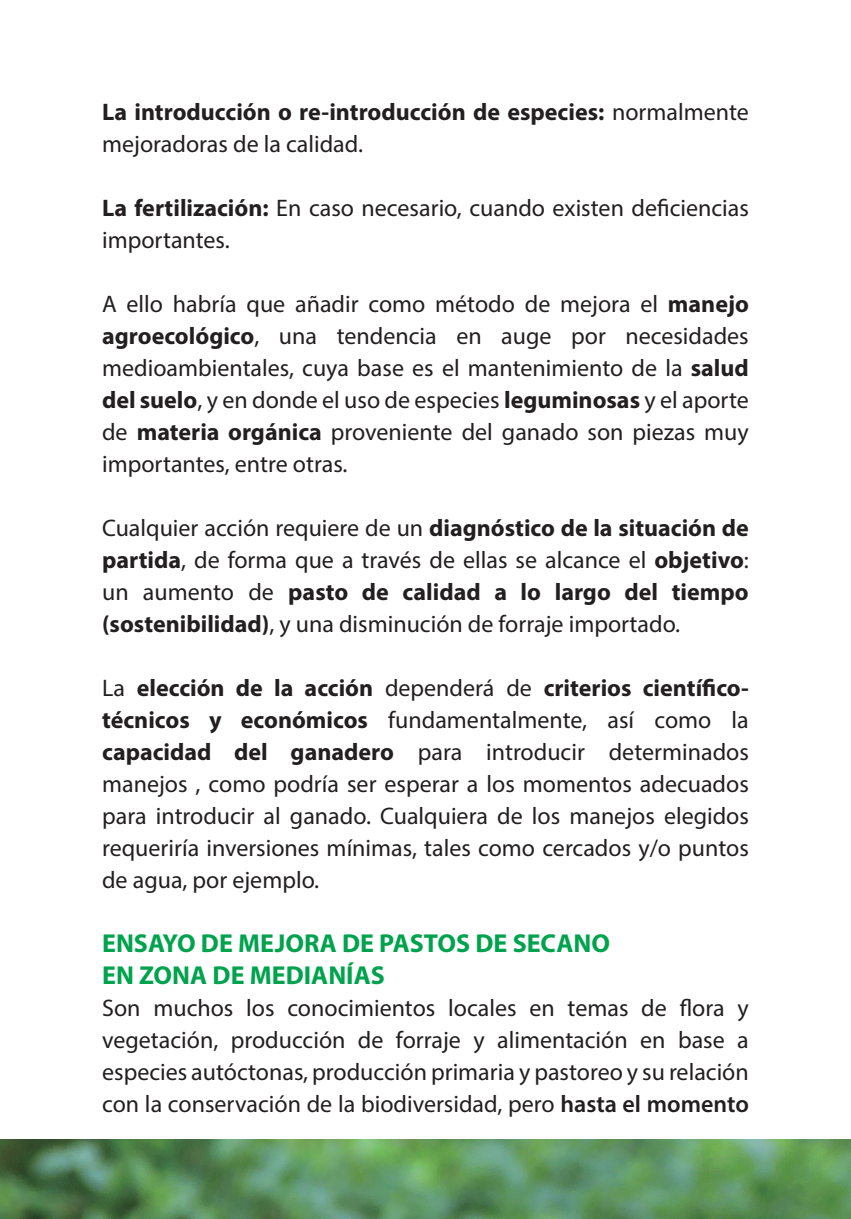
<style>
.page{position:relative;width:851px;height:1219px;background:#fff}
.page>*{position:absolute;margin:0;border:0;box-sizing:border-box;transform-origin:0 0}
.t1{font:700 26px/32px "Myriad Pro";color:#00a34d}
.t2{font:24px/32px "Myriad Pro";color:#231f20;text-align:justify}
.t3{font:700 24px/32px "Myriad Pro";color:#231f20}
.s1{font-weight:400}
.s2{font-weight:700}
.s3{font-weight:600}
</style>
<div class="page">
<img style="left:0;top:1140px;width:850px;height:79px">
<p class="t3" style="left:102px;top:95px;width:648px">La introducción o re-introducción de especies: <span class="s1">normalmente mejoradoras de la calidad.</span></p>
<p class="t2" style="left:102px;top:192px;width:648px"><span class="s2">La fertilización:</span> En caso necesario, cuando existen deficiencias importantes.</p>
<p class="t2" style="left:102px;top:288px;width:648px">A ello habría que añadir como método de mejora el <span class="s2">manejo agroecológico</span>, una tendencia en auge por necesidades medioambientales, cuya base es el mantenimiento de la <span class="s2">salud del suelo</span>, y en donde el uso de especies <span class="s2">leguminosas</span> y el aporte de <span class="s2">materia orgánica</span> proveniente del ganado son piezas muy importantes, entre otras.</p>
<p class="t2" style="left:102px;top:512px;width:648px">Cualquier acción requiere de un <span class="s2">diagnóstico de la situación de partida</span>, de forma que a través de ellas se alcance el <span class="s2">objetivo</span>: un aumento de <span class="s2">pasto de calidad a lo largo del tiempo (sostenibilidad)</span>, y una disminución de forraje importado.</p>
<p class="t2" style="left:102px;top:672px;width:648px">La <span class="s2">elección de la acción</span> dependerá de <span class="s2">criterios científico&shy;técnicos y económicos</span> fundamentalmente, así como la <span class="s2">capacidad del ganadero</span> para introducir determinados manejos , como podría ser esperar a los momentos adecuados para introducir al ganado. Cualquiera de los manejos elegidos requeriría inversiones mínimas, tales como cercados y/o puntos de agua, por ejemplo.</p>
<p class="t1" style="left:102px;top:926px;width:509px">ENSAYO DE MEJORA DE PASTOS DE SECANO<br>EN ZONA DE MEDIANÍAS</p>
<p class="t2" style="left:102px;top:992px;width:648px">Son muchos los conocimientos locales en temas de flora y vegetación, producción de forraje y alimentación en base a especies autóctonas, producción primaria y pastoreo y su relación con la conservación de la biodiversidad, pero <span class="s3">hasta el momento</span></p>
</div>
